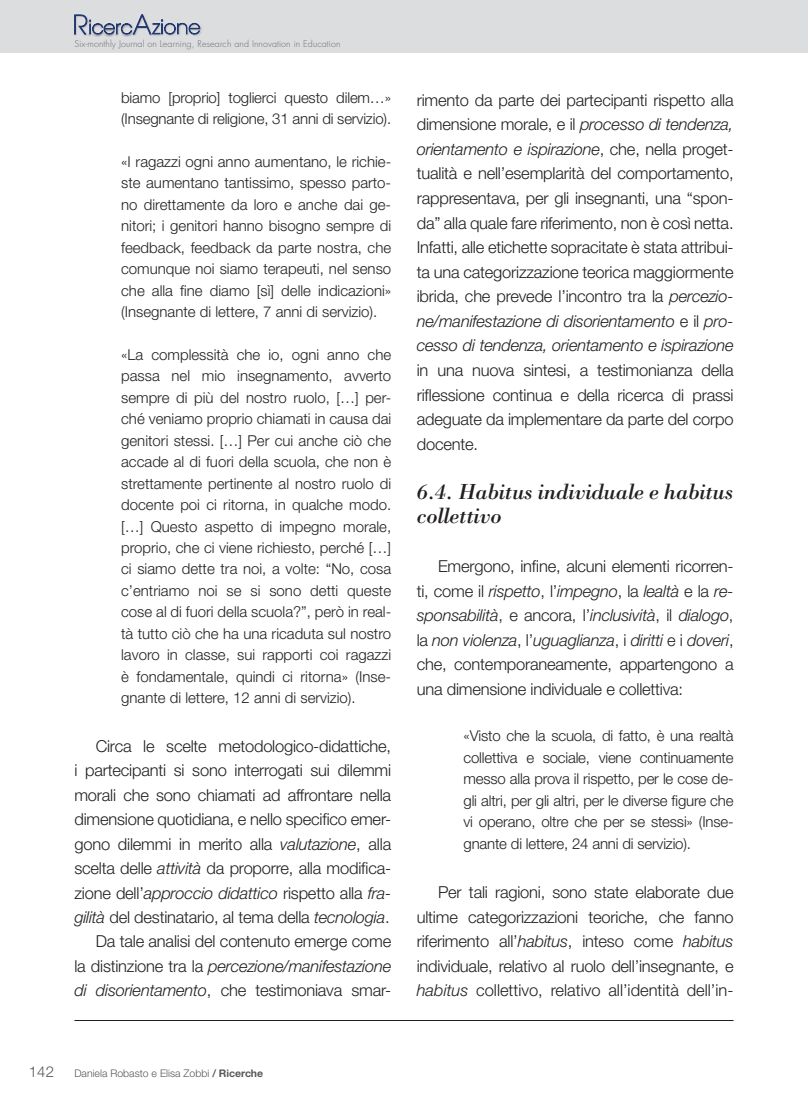
<style>
.page{position:relative;width:808px;height:1106px;background:#fff}
.page>*{position:absolute;margin:0;border:0;box-sizing:border-box;transform-origin:0 0}
.t1{font:italic 22.5px/24.6px "Bodoni";letter-spacing:-.01em;color:#231f20}
.t2{font:300 16.5px/24.6px "Helvetica Neue LT";letter-spacing:-.01em;color:#231f20;text-align:justify}
.t3{font:300 15px/21.5px "Helvetica Neue LT";letter-spacing:-.01em;color:#231f20;text-align:justify}
.t4{font:300 15px "Helvetica Neue CE";color:#57585a}
.t5{font:300 10.5px "Helvetica Neue CE";color:#57585a}
.t6{font:300 9px "Futura";letter-spacing:.01em;color:#6c6d70}
.s1{font-style:italic}
.s2{font-weight:500}
.s3{font-weight:700}
</style>
<div class="page">
<div style="left:0;top:0;width:808px;height:53px;background:#dcdddf"></div>
<hr style="left:74px;top:1020px;width:659px;height:1px;background:#231f20">
<div style="left:72px;top:14px;width:18px;height:23px;background:#231f20;opacity:.3"></div>
<div style="left:87px;top:18px;width:48px;height:19px;background:#231f20;opacity:.5"></div>
<div style="left:131px;top:13px;width:23px;height:24px;background:#231f20;opacity:.3"></div>
<div style="left:150px;top:18px;width:53px;height:19px;background:#231f20;opacity:.3"></div>
<svg style="left:74px;top:14px;width:126px;height:21px"></svg>
<p class="t6" style="left:74px;top:38px;width:268px">Six-monthly Journal on Learning, Research and Innovation in Education</p>
<p class="t3" style="left:121px;top:86px;width:271px">biamo [proprio] toglierci questo dilem…» (Insegnante di religione, 31 anni di servizio).</p>
<p class="t3" style="left:121px;top:151px;width:272px">«I ragazzi ogni anno aumentano, le richie&shy;ste aumentano tantissimo, spesso parto&shy;no direttamente da loro e anche dai ge&shy;nitori; i genitori hanno bisogno sempre di feedback, feedback da parte nostra, che comunque noi siamo terapeuti, nel senso che alla fine diamo [sì] delle indicazioni» (Insegnante di lettere, 7 anni di servizio).</p>
<p class="t3" style="left:121px;top:343px;width:272px">«La complessità che io, ogni anno che passa nel mio insegnamento, avverto sempre di più del nostro ruolo, […] per&shy;ché veniamo proprio chiamati in causa dai genitori stessi. […] Per cui anche ciò che accade al di fuori della scuola, che non è strettamente pertinente al nostro ruolo di docente poi ci ritorna, in qualche modo. […] Questo aspetto di impegno morale, proprio, che ci viene richiesto, perché […] ci siamo dette tra noi, a volte: “No, cosa c’entriamo noi se si sono detti queste cose al di fuori della scuola?”, però in real&shy;tà tutto ciò che ha una ricaduta sul nostro lavoro in classe, sui rapporti coi ragazzi è fondamentale, quindi ci ritorna» (Inse&shy;gnante di lettere, 12 anni di servizio).</p>
<p class="t2" style="left:74px;top:733px;width:318px;text-align:right">Circa le scelte metodologico-didattiche,<br>i partecipanti si sono interrogati sui dilemmi morali che sono chiamati ad affrontare nella dimensione quotidiana, e nello specifico emer&shy;gono dilemmi in merito alla <span class="s1">valutazione</span>, alla scelta delle <span class="s1">attività</span> da proporre, alla modifica&shy;zione dell’<span class="s1">approccio didattico</span> rispetto alla <span class="s1">fra&shy;gilità</span> del destinatario, al tema della <span class="s1">tecnologia</span>.<br>Da tale analisi del contenuto emerge come<br>la distinzione tra la <span class="s1">percezione/manifestazione di disorientamento</span>, che testimoniava smar-</p>
<p class="t2" style="left:417px;top:87px;width:318px">rimento da parte dei partecipanti rispetto alla dimensione morale, e il <span class="s1">processo di tendenza, orientamento e ispirazione</span>, che, nella proget&shy;tualità e nell’esemplarità del comportamento, rappresentava, per gli insegnanti, una “spon&shy;da” alla quale fare riferimento, non è così netta.<br>Infatti, alle etichette sopracitate è stata attribui&shy;ta una categorizzazione teorica maggiormente ibrida, che prevede l’incontro tra la <span class="s1">percezio&shy;ne/manifestazione di disorientamento</span> e il <span class="s1">pro&shy;cesso di tendenza, orientamento e ispirazione</span></p>
<p class="t2" style="left:417px;top:357px;width:318px">in una nuova sintesi, a testimonianza della riflessione continua e della ricerca di prassi adeguate da implementare da parte del corpo docente.</p>
<h1 class="t1" style="left:417px;top:478px;width:318px">6.4. Habitus individuale e habitus collettivo</h1>
<p class="t2" style="left:417px;top:553px;width:318px;text-indent:21px">Emergono, infine, alcuni elementi ricorren&shy;ti, come il <span class="s1">rispetto</span>, l’<span class="s1">impegno</span>, la <span class="s1">lealtà</span> e la <span class="s1">re&shy;sponsabilità</span>, e ancora, l’<span class="s1">inclusività</span>, il <span class="s1">dialogo</span>, la <span class="s1">non violenza</span>, l’<span class="s1">uguaglianza</span>, i <span class="s1">diritti</span> e i <span class="s1">doveri</span>, che, contemporaneamente, appartengono a una dimensione individuale e collettiva:</p>
<p class="t3" style="left:463px;top:724px;width:272px">«Visto che la scuola, di fatto, è una realtà collettiva e sociale, viene continuamente messo alla prova il rispetto, per le cose de&shy;gli altri, per gli altri, per le diverse figure che vi operano, oltre che per se stessi» (Inse&shy;gnante di lettere, 24 anni di servizio).</p>
<p class="t2" style="left:417px;top:879px;width:318px;text-indent:21px">Per tali ragioni, sono state elaborate due ultime categorizzazioni teoriche, che fanno riferimento all’<span class="s1">habitus</span>, inteso come <span class="s1">habitus </span>individuale, relativo al ruolo dell’insegnante, e <span class="s1">habitus</span> collettivo, relativo all’identità dell’in-</p>
<p class="t4" style="left:29px;top:1062px;width:27px">142</p>
<p class="t5" style="left:74px;top:1067px;width:190px">Daniela Robasto e Elisa Zobbi <span class="s2">/</span> <span class="s3">Ricerche</span></p>
</div>
